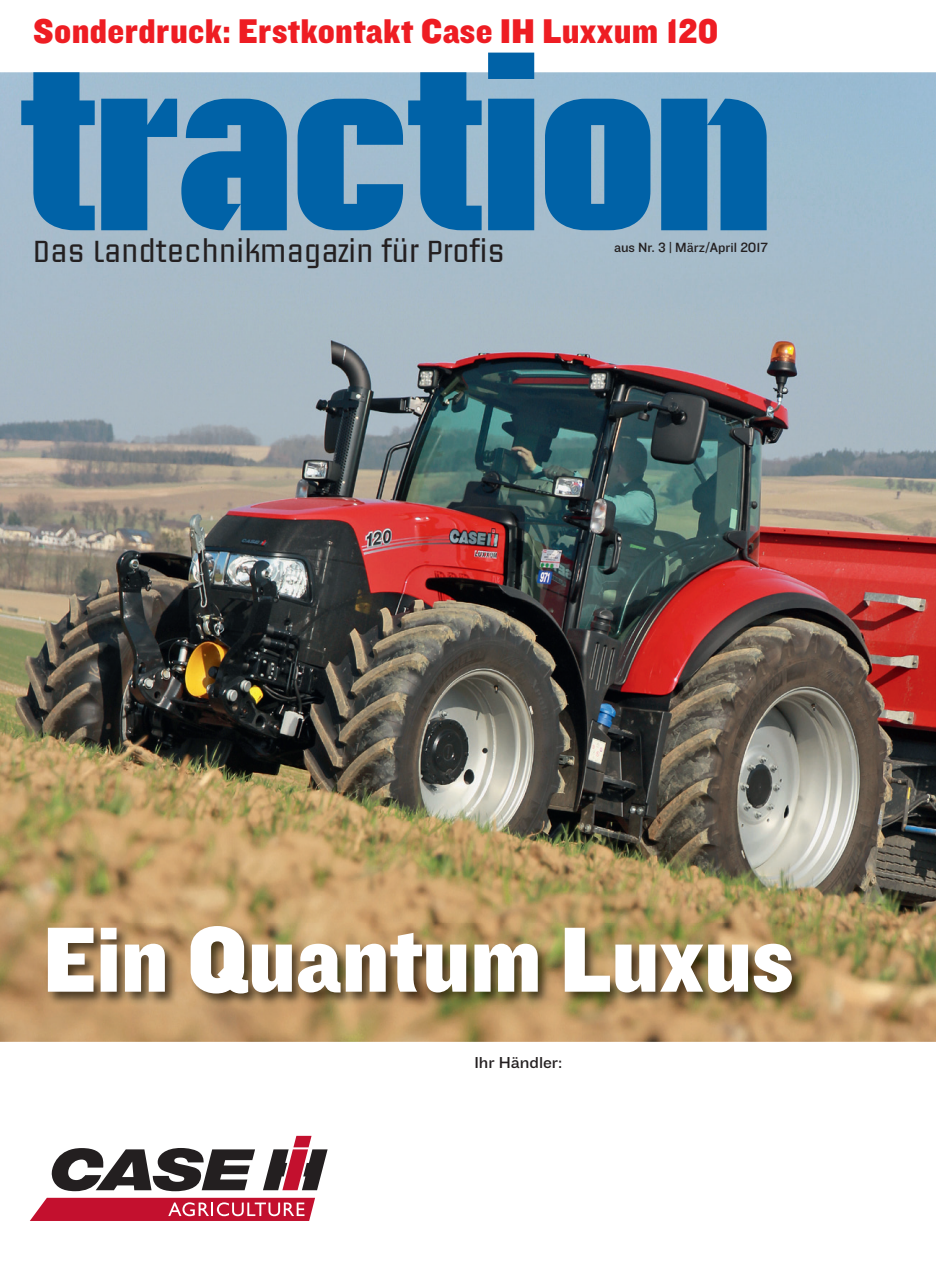
<style>
.page{position:relative;width:936px;height:1263px;background:#fff}
.page>*{position:absolute;margin:0;border:0;box-sizing:border-box;transform-origin:0 0}
.t1{font:96px "Knockout 71 Full Middlewt";color:#fff}
.t2{font:35.7px "Knockout 71 Full Middlewt";letter-spacing:.01em;color:#ee1d23}
.t3{font:30px "Briem Akademi Std";letter-spacing:-.01em;color:#231f20}
.t4{font:16.5px "Knockout 32 Junior Cruisewt";color:#231f20}
.t5{font:13.8px "Knockout 31 Junior Middlewt";color:#231f20;scale:1.04 1}
</style>
<div class="page">
<img style="left:0;top:72px;width:935px;height:970px">
<svg style="left:21px;top:53px;width:745px;height:177px;fill:#0062a7"></svg>
<img style="left:46px;top:924px;width:759px;height:83px">
<svg style="left:52px;top:1148px;width:203px;height:43px"></svg>
<svg style="left:263px;top:1136px;width:64px;height:54px"></svg>
<svg style="left:30px;top:1198px;width:285px;height:23px"></svg>
<p class="t2" style="left:34px;top:8px;width:686px">Sonderdruck: Erstkontakt Case IH Luxxum 120</p>
<p class="t3" style="left:33px;top:235px;width:473px">Das Landtechnikmagazin für Profis</p>
<p class="t5" style="left:614px;top:238px;width:149px">aus Nr. 3 | März/April 2017</p>
<h1 class="t1" style="left:43px;top:896px;width:751px">Ein Quantum Luxus</h1>
<p class="t4" style="left:474px;top:1051px;width:90px">Ihr Händler:</p>
</div>
